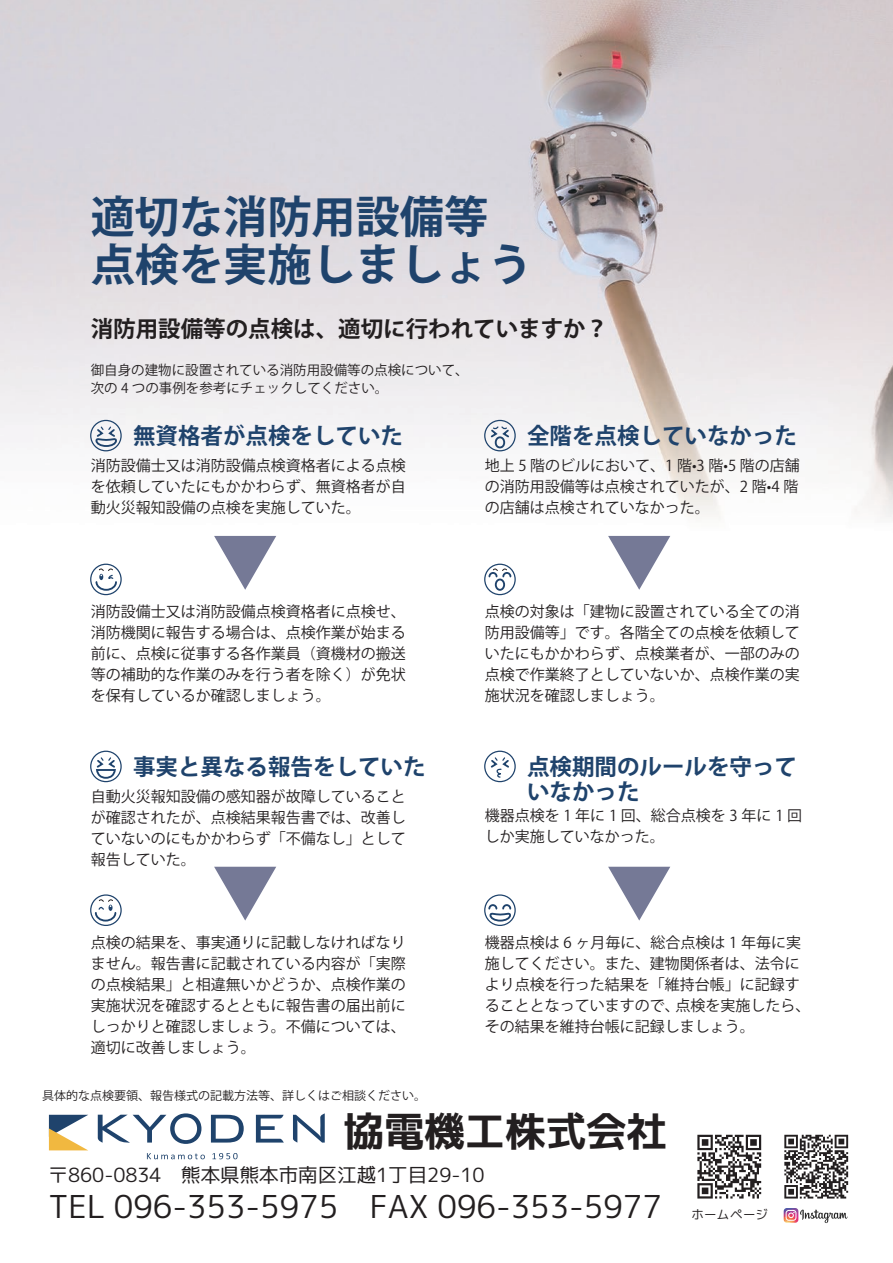
<style>
.page{position:relative;width:893px;height:1263px;background:#fff}
.page>*{position:absolute;margin:0;border:0;box-sizing:border-box;transform-origin:0 0}
.t1{font:700 44.1px/48.2px "Koz Go Pr 6 N";color:#1f436c}
.t2{font:40.35px "mgenplus 1 cp bold";color:#231f20}
.t3{font:31.5px "mgenplus 1 cp regular";color:#231f20}
.t4{font:700 22.5px/25.5px "Koz Go Pr 6 N";color:#1f436c}
.t5{font:700 22.5px "Koz Go Pr 6 N";color:#231f20}
.t6{font:19.5px "mgenplus 1 cp regular";color:#231f20}
.t7{font:15px/21px "Koz Go Pr 6 N";color:#231f20;text-align:justify}
.t8{font:13.5px/18px "Koz Go Pr 6 N";color:#231f20}
.t9{font:12.45px "mgenplus 1 cp regular";letter-spacing:.05em;color:#231f20}
.t10{font:12px "Koz Go Pr 6 N";color:#231f20}
</style>
<div class="page">
<img style="left:0;top:0;width:893px;height:537px">
<svg style="left:214px;top:536px;width:62px;height:54px"></svg>
<svg style="left:211px;top:1115px;width:33px;height:27px"></svg>
<svg style="left:256px;top:1115px;width:28px;height:27px"></svg>
<svg style="left:293px;top:1113px;width:32px;height:29px"></svg>
<svg style="left:147px;top:1153px;width:58px;height:6px"></svg>
<svg style="left:212px;top:1153px;width:26px;height:6px"></svg>
<svg style="left:49px;top:1115px;width:39px;height:35px"></svg>
<svg style="left:98px;top:1113px;width:103px;height:31px"></svg>
<svg style="left:784px;top:1208px;width:63px;height:15px"></svg>
<svg style="left:784px;top:1135px;width:64px;height:63px"></svg>
<svg style="left:697px;top:1135px;width:64px;height:63px"></svg>
<div style="left:90px;top:564px;width:32px;height:31px;border:1px solid #1f436c;border-radius:50%"></div>
<svg style="left:95px;top:567px;width:23px;height:25px"></svg>
<div style="left:90px;top:894px;width:32px;height:32px;border:1px solid #1f436c;border-radius:50%"></div>
<svg style="left:94px;top:898px;width:23px;height:24px"></svg>
<div style="left:484px;top:564px;width:32px;height:31px;border:1px solid #1f436c;border-radius:50%"></div>
<svg style="left:488px;top:567px;width:24px;height:11px"></svg>
<div style="left:495px;top:579px;width:10px;height:12px;border:2px solid #1f436c;border-radius:50%"></div>
<div style="left:90px;top:420px;width:32px;height:31px;border:1px solid #1f436c;border-radius:50%"></div>
<svg style="left:95px;top:425px;width:23px;height:23px"></svg>
<svg style="left:608px;top:536px;width:62px;height:54px"></svg>
<div style="left:484px;top:751px;width:32px;height:31px;border:1px solid #1f436c;border-radius:50%"></div>
<svg style="left:489px;top:756px;width:22px;height:22px"></svg>
<div style="left:484px;top:420px;width:32px;height:31px;border:1px solid #1f436c;border-radius:50%"></div>
<div style="left:495px;top:436px;width:10px;height:12px;border:2px solid #1f436c;border-radius:50%"></div>
<svg style="left:489px;top:426px;width:22px;height:13px"></svg>
<svg style="left:214px;top:867px;width:62px;height:53px"></svg>
<svg style="left:608px;top:867px;width:62px;height:53px"></svg>
<div style="left:90px;top:751px;width:32px;height:31px;border:1px solid #1f436c;border-radius:50%"></div>
<svg style="left:95px;top:756px;width:22px;height:24px"></svg>
<div style="left:484px;top:894px;width:32px;height:32px;border:1px solid #1f436c;border-radius:50%"></div>
<svg style="left:487px;top:903px;width:25px;height:19px"></svg>
<h1 class="t1" style="left:91px;top:194px;width:443px">適切な消防用設備等点検を実施しましょう</h1>
<h3 class="t5" style="left:91px;top:316px;width:519px">消防用設備等の点検は、適切に行われていますか？</h3>
<p class="t8" style="left:91px;top:362px;width:379px">御自身の建物に設置されている消防用設備等の点検について、次の 4 つの事例を参考にチェックしてください。</p>
<h3 class="t4" style="left:133px;top:423px;width:271px">無資格者が点検をしていた</h3>
<h3 class="t4" style="left:527px;top:423px;width:271px">全階を点検していなかった</h3>
<p class="t7" style="left:485px;top:455px;width:317px">地上 5 階のビルにおいて、1 階•3 階•5 階の店舗の消防用設備等は点検されていたが、2 階•4 階の店舗は点検されていなかった。</p>
<p class="t7" style="left:91px;top:455px;width:316px">消防設備士又は消防設備点検資格者による点検を依頼していたにもかかわらず、無資格者が自動火災報知設備の点検を実施していた。</p>
<p class="t7" style="left:91px;top:602px;width:316px">消防設備士又は消防設備点検資格者に点検せ、消防機関に報告する場合は、点検作業が始まる前に、点検に従事する各作業員（資機材の搬送等の補助的な作業のみを行う者を除く）が免状を保有しているか確認しましょう。</p>
<h3 class="t4" style="left:133px;top:754px;width:294px">事実と異なる報告をしていた</h3>
<p class="t7" style="left:91px;top:786px;width:316px">自動火災報知設備の感知器が故障していることが確認されたが、点検結果報告書では、改善していないのにもかかわらず「不備なし」として報告していた。</p>
<p class="t7" style="left:91px;top:932px;width:316px">点検の結果を、事実通りに記載しなければなりません。報告書に記載されている内容が「実際の点検結果」と相違無いかどうか、点検作業の実施状況を確認するとともに報告書の届出前にしっかりと確認しましょう。不備については、適切に改善しましょう。</p>
<p class="t10" style="left:42px;top:1089px;width:385px">具体的な点検要領、報告様式の記載方法等、詳しくはご相談ください。</p>
<p class="t7" style="left:485px;top:602px;width:316px">点検の対象は「建物に設置されている全ての消防用設備等」です。各階全ての点検を依頼していたにもかかわらず、点検業者が、一部のみの点検で作業終了としていないか、点検作業の実施状況を確認しましょう。</p>
<h3 class="t4" style="left:527px;top:754px;width:271px">点検期間のルールを守っていなかった</h3>
<p class="t7" style="left:485px;top:805px;width:319px">機器点検を 1 年に 1 回、総合点検を 3 年に 1 回しか実施していなかった。</p>
<p class="t7" style="left:485px;top:932px;width:327px;text-align:left">機器点検は 6 ヶ月毎に、総合点検は 1 年毎に実施してください。また、建物関係者は、法令により点検を行った結果を「維持台帳」に記録することとなっていますので、点検を実施したら、その結果を維持台帳に記録しましょう。</p>
<h2 class="t2" style="left:344px;top:1103px;width:325px">協電機工株式会社</h2>
<h3 class="t6" style="left:49px;top:1161px;width:438px">〒860-0834　熊本県熊本市南区江越1丁目29-10</h3>
<h3 class="t3" style="left:49px;top:1184px;width:615px">TEL 096-353-5975　FAX 096-353-5977</h3>
<p class="t9" style="left:691px;top:1205px;width:78px">ホームページ</p>
</div>
